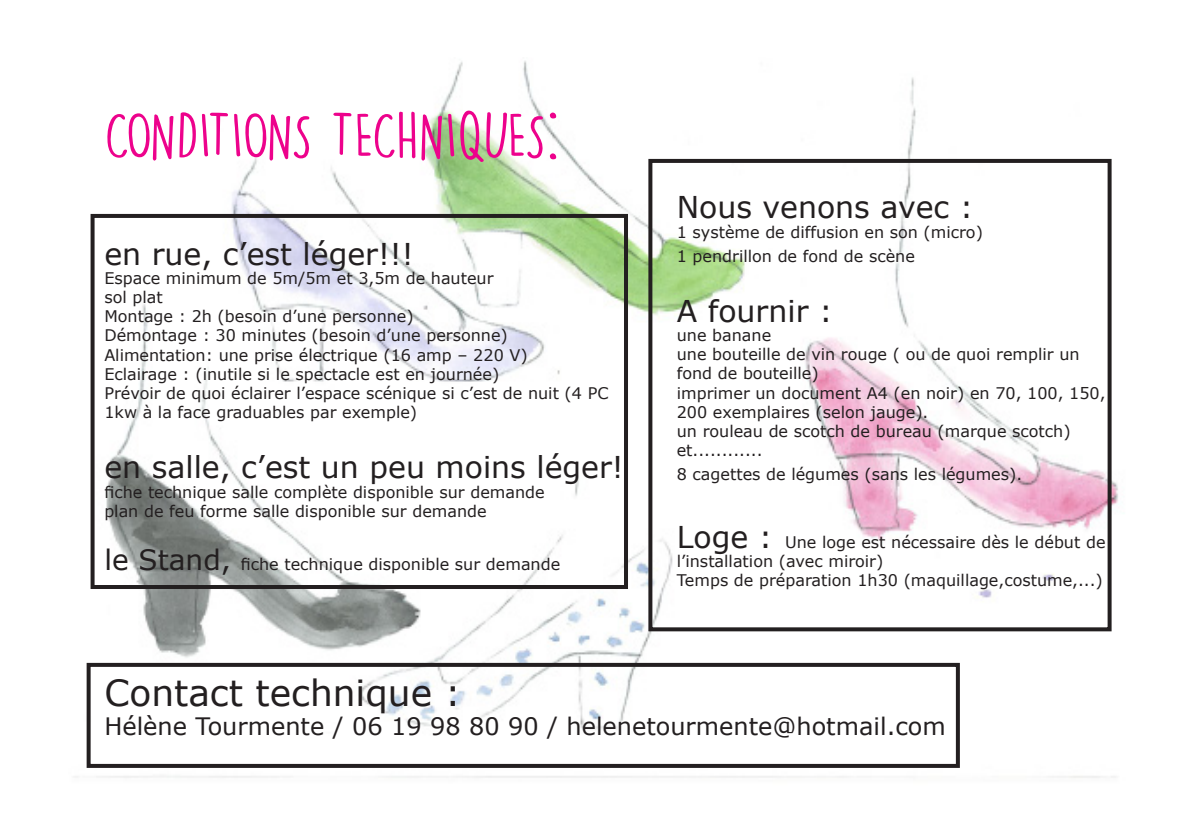
<style>
.page{position:relative;width:1191px;height:840px;background:#fff}
.page>*{position:absolute;margin:0;border:0;box-sizing:border-box;transform-origin:0 0}
.t1{font:60px "DK Lemon Yellow Sun";letter-spacing:-.03em;color:#ed028c}
.t2{font:36px "Verdana";color:#231f20}
.t3{font:30px "Verdana";color:#231f20}
.t4{font:24px "Verdana";color:#231f20}
.t5{font:16px/19.2px "Verdana";color:#231f20}
.s1{font-size:80px}
.s2{font-size:28px}
.s3{font-size:30px}
</style>
<div class="page">
<img style="left:75px;top:61px;width:1043px;height:717px">
<div style="left:648px;top:159px;width:463px;height:472px;border:4px solid #231f20"></div>
<div style="left:87px;top:662px;width:873px;height:105px;border:4px solid #231f20"></div>
<div style="left:91px;top:214px;width:537px;height:374px;border:4px solid #231f20"></div>
<p class="t1" style="left:104px;top:99px;width:457px">CONDITIONS TECHNIQUES<span class="s1">:</span></p>
<p class="t3" style="left:104px;top:234px;width:311px">en rue, c’est léger!!!</p>
<p class="t5" style="left:104px;top:268px;width:391px">Espace minimum de 5m/5m et 3,5m de hauteur</p>
<p class="t5" style="left:104px;top:287px;width:60px">sol plat</p>
<p class="t5" style="left:104px;top:307px;width:311px">Montage : 2h (besoin d’une personne)</p>
<p class="t5" style="left:104px;top:326px;width:405px">Démontage : 30 minutes (besoin d’une personne)</p>
<p class="t5" style="left:104px;top:345px;width:425px">Alimentation: une prise électrique (16 amp – 220 V)</p>
<p class="t5" style="left:104px;top:364px;width:396px">Eclairage : (inutile si le spectacle est en journée)</p>
<p class="t5" style="left:104px;top:383px;width:505px">Prévoir de quoi éclairer l’espace scénique si c’est de nuit (4 PC<br>1kw à la face graduables par exemple)</p>
<p class="t3" style="left:104px;top:448px;width:521px">en salle, c’est un peu moins léger!</p>
<p class="t5" style="left:104px;top:482px;width:442px">fiche technique salle complète disponible sur demande</p>
<p class="t5" style="left:104px;top:501px;width:384px">plan de feu forme salle disponible sur demande</p>
<p class="t5" style="left:104px;top:554px;width:457px"><span class="s2">le Stand,</span> fiche technique disponible sur demande</p>
<p class="t3" style="left:677px;top:188px;width:298px">Nous venons avec :</p>
<p class="t5" style="left:677px;top:222px;width:308px">1 système de diffusion en son (micro)</p>
<p class="t5" style="left:677px;top:246px;width:240px">1 pendrillon de fond de scène</p>
<p class="t3" style="left:677px;top:291px;width:157px">A fournir :</p>
<p class="t5" style="left:677px;top:325px;width:96px">une banane</p>
<p class="t5" style="left:677px;top:345px;width:404px">une bouteille de vin rouge ( ou de quoi remplir un fond de bouteille)</p>
<p class="t5" style="left:677px;top:383px;width:430px">imprimer un document A4 (en noir) en 70, 100, 150,<br>200 exemplaires (selon jauge).</p>
<p class="t5" style="left:677px;top:421px;width:395px">un rouleau de scotch de bureau (marque scotch)</p>
<p class="t5" style="left:677px;top:441px;width:87px">et............</p>
<p class="t5" style="left:677px;top:465px;width:347px">8 cagettes de légumes (sans les légumes).</p>
<p class="t5" style="left:677px;top:532px;width:430px"><span class="s3">Loge :</span> Une loge est nécessaire dès le début de l’installation (avec miroir)</p>
<p class="t5" style="left:677px;top:570px;width:427px">Temps de préparation 1h30 (maquillage,costume,...)</p>
<p class="t2" style="left:104px;top:669px;width:358px">Contact technique :</p>
<p class="t4" style="left:104px;top:710px;width:843px">Hélène Tourmente / 06 19 98 80 90 / helenetourmente@hotmail.com</p>
</div>
